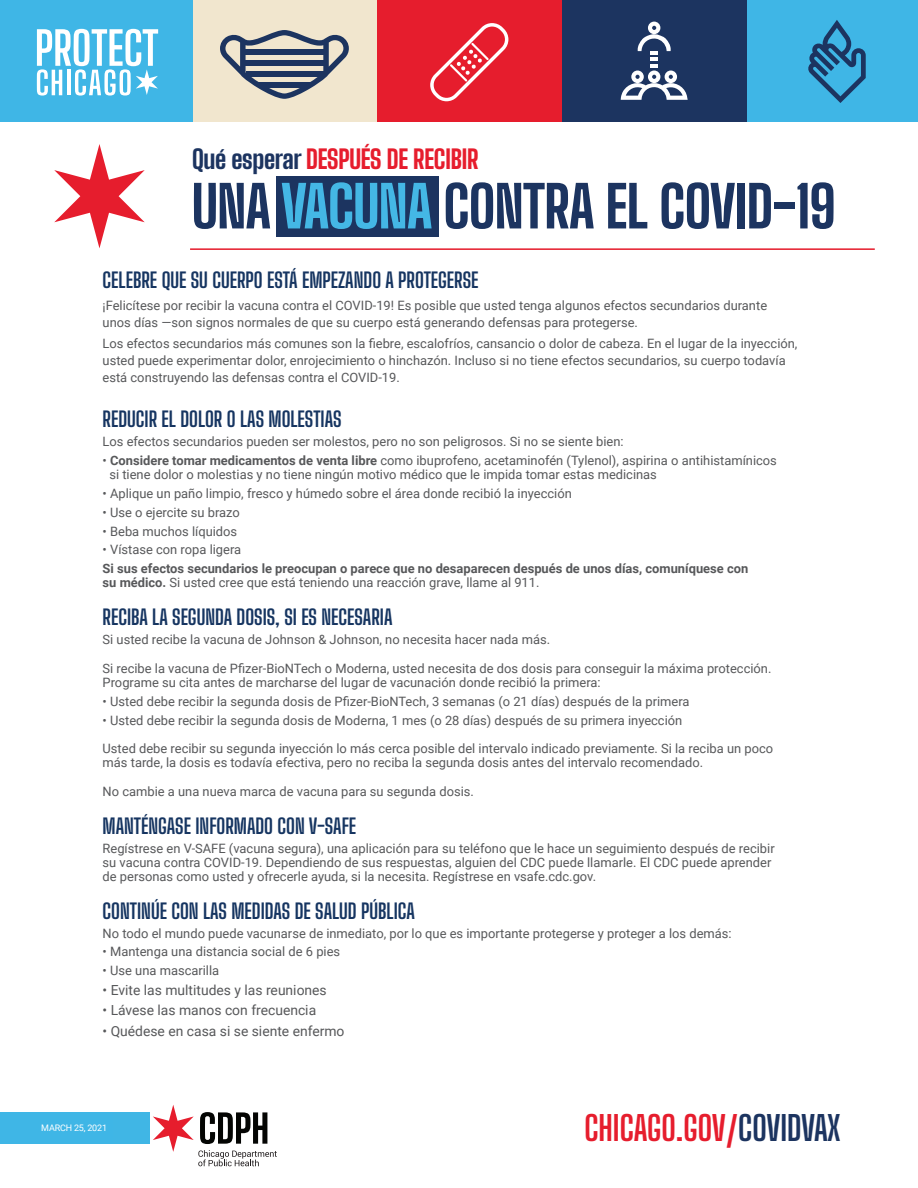
<style>
.page{position:relative;width:918px;height:1188px;background:#fff}
.page>*{position:absolute;margin:0;border:0;box-sizing:border-box;transform-origin:0 0}
.t1{font:800 57px "Big Shoulders Display";letter-spacing:-.01em;color:#1c3460}
.t2{font:700 33.75px "Big Shoulders Display";color:#e61d2d}
.t3{font:800 25.8px "Big Shoulders Display";letter-spacing:-.01em;color:#e61d2d}
.t4{font:700 20.7px "Big Shoulders Display";color:#163561}
.t5{font:13.95px "Roboto";color:#57585a}
.t6{font:12.9px/14.2px "Roboto";color:#57585a}
.t7{font:700 12.9px/14.2px "Roboto";color:#57585a}
.t8{font:9px "Roboto";letter-spacing:-.02em;color:#fff}
.s1{color:#1c3460}
.s2{color:#44b7e5}
.s3{font-weight:700}
.s4{font-weight:400}
</style>
<div class="page">
<div style="left:276px;top:177px;width:163px;height:60px;background:#1c3460"></div>
<div style="left:192px;top:0;width:185px;height:121px;background:#f1e6ce"></div>
<div style="left:377px;top:0;width:185px;height:121px;background:#e61d2d"></div>
<div style="left:747px;top:0;width:171px;height:121px;background:#3fb6e6"></div>
<div style="left:562px;top:0;width:185px;height:121px;background:#1c3460"></div>
<svg style="left:808px;top:20px;width:58px;height:83px"></svg>
<svg style="left:220px;top:30px;width:129px;height:69px"></svg>
<svg style="left:430px;top:23px;width:78px;height:78px"></svg>
<svg style="left:621px;top:22px;width:67px;height:78px"></svg>
<svg style="left:54px;top:144px;width:91px;height:104px"></svg>
<hr style="left:190px;top:248px;width:685px;height:2px;background:#e61d2d">
<div style="left:0;top:0;width:192px;height:121px;background:#3fb6e6"></div>
<svg style="left:37px;top:29px;width:121px;height:67px"></svg>
<div style="left:108px;top:1112px;width:42px;height:32px;background:#40b6e5"></div>
<svg style="left:153px;top:1105px;width:124px;height:61px"></svg>
<div style="left:0;top:1112px;width:113px;height:32px;background:#3fb6e6"></div>
<p class="t3" style="left:192px;top:138px;width:288px"><span class="s1">Qué esperar</span> DESPUÉS DE RECIBIR</p>
<p class="t1" style="left:192px;top:160px;width:645px">UNA <span class="s2">VACUNA</span> CONTRA EL COVID-19</p>
<p class="t4" style="left:103px;top:264px;width:377px">CELEBRE QUE SU CUERPO ESTÁ EMPEZANDO A PROTEGERSE</p>
<p class="t6" style="left:103px;top:296px;width:666px;line-height:16.8px">¡Felicítese por recibir la vacuna contra el COVID-19! Es posible que usted tenga algunos efectos secundarios durante unos días —son signos normales de que su cuerpo está generando defensas para protegerse.</p>
<p class="t6" style="left:103px;top:335px;width:696px;line-height:16.8px">Los efectos secundarios más comunes son la fiebre, escalofríos, cansancio o dolor de cabeza. En el lugar de la inyección, usted puede experimentar dolor, enrojecimiento o hinchazón. Incluso si no tiene efectos secundarios, su cuerpo todavía está construyendo las defensas contra el COVID-19.</p>
<p class="t4" style="left:103px;top:403px;width:240px">REDUCIR EL DOLOR O LAS MOLESTIAS</p>
<p class="t6" style="left:103px;top:434px;width:523px">Los efectos secundarios pueden ser molestos, pero no son peligrosos. Si no se siente bien:</p>
<p class="t6" style="left:109px;top:453px;width:669px;text-indent:-7px">• <span class="s3">Considere tomar medicamentos de venta libre</span> como ibuprofeno, acetaminofén (Tylenol), aspirina o antihistamínicos si tiene dolor o molestias y no tiene ningún motivo médico que le impida tomar estas medicinas</p>
<p class="t6" style="left:103px;top:486px;width:471px">• Aplique un paño limpio, fresco y húmedo sobre el área donde recibió la inyección</p>
<p class="t6" style="left:103px;top:504px;width:139px">• Use o ejercite su brazo</p>
<p class="t6" style="left:103px;top:523px;width:136px">• Beba muchos líquidos</p>
<p class="t6" style="left:103px;top:542px;width:140px">• Vístase con ropa ligera</p>
<p class="t7" style="left:103px;top:561px;width:647px">Si sus efectos secundarios le preocupan o parece que no desaparecen después de unos días, comuníquese con su médico. <span class="s4">Si usted cree que está teniendo una reacción grave, llame al 911.</span></p>
<p class="t4" style="left:103px;top:601px;width:291px">RECIBA LA SEGUNDA DOSIS, SI ES NECESARIA</p>
<p class="t6" style="left:103px;top:632px;width:449px">Si usted recibe la vacuna de Johnson &amp; Johnson, no necesita hacer nada más.</p>
<p class="t6" style="left:103px;top:660px;width:670px">Si recibe la vacuna de Pfizer-BioNTech o Moderna, usted necesita de dos dosis para conseguir la máxima protección.<br>Programe su cita antes de marcharse del lugar de vacunación donde recibió la primera:</p>
<p class="t6" style="left:103px;top:694px;width:588px">• Usted debe recibir la segunda dosis de Pfizer-BioNTech, 3 semanas (o 21 días) después de la primera</p>
<p class="t6" style="left:103px;top:712px;width:581px">• Usted debe recibir la segunda dosis de Moderna, 1 mes (o 28 días) después de su primera inyección</p>
<p class="t6" style="left:103px;top:741px;width:672px">Usted debe recibir su segunda inyección lo más cerca posible del intervalo indicado previamente. Si la reciba un poco más tarde, la dosis es todavía efectiva, pero no reciba la segunda dosis antes del intervalo recomendado.</p>
<p class="t6" style="left:103px;top:784px;width:373px">No cambie a una nueva marca de vacuna para su segunda dosis.</p>
<p class="t4" style="left:103px;top:809px;width:255px">MANTÉNGASE INFORMADO CON V-SAFE</p>
<p class="t6" style="left:103px;top:840px;width:674px">Regístrese en V-SAFE (vacuna segura), una aplicación para su teléfono que le hace un seguimiento después de recibir su vacuna contra COVID-19. Dependiendo de sus respuestas, alguien del CDC puede llamarle. El CDC puede aprender de personas como usted y ofrecerle ayuda, si la necesita. Regístrese en vsafe.cdc.gov.</p>
<p class="t4" style="left:103px;top:894px;width:314px">CONTINÚE CON LAS MEDIDAS DE SALUD PÚBLICA</p>
<p class="t6" style="left:103px;top:925px;width:631px">No todo el mundo puede vacunarse de inmediato, por lo que es importante protegerse y proteger a los demás:</p>
<p class="t6" style="left:103px;top:944px;width:239px">• Mantenga una distancia social de 6 pies</p>
<p class="t6" style="left:103px;top:963px;width:118px">• Use una mascarilla</p>
<p class="t5" style="left:103px;top:980px;width:226px">• Evite las multitudes y las reuniones</p>
<p class="t5" style="left:103px;top:1001px;width:215px">• Lávese las manos con frecuencia</p>
<p class="t5" style="left:103px;top:1021px;width:243px">• Quédese en casa si se siente enfermo</p>
<p class="t8" style="left:41px;top:1121px;width:67px">MARCH 25, 2021</p>
<p class="t2" style="left:584px;top:1101px;width:258px">CHICAGO.GOV/<span class="s1">COVIDVAX</span></p>
</div>
